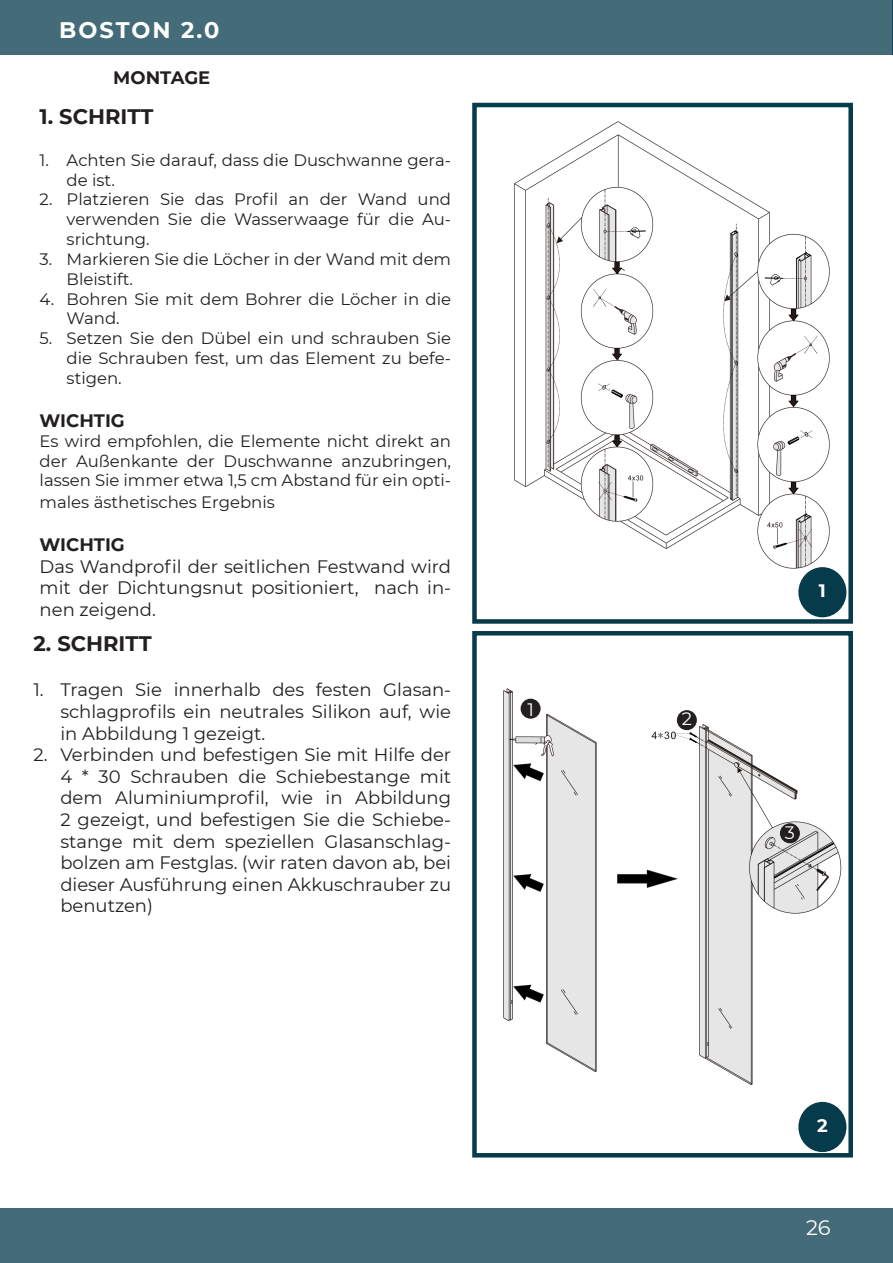
<style>
.page{position:relative;width:893px;height:1263px;background:#fff}
.page>*{position:absolute;margin:0;border:0;box-sizing:border-box;transform-origin:0 0}
.t1{font:700 22.5px "Montserrat";letter-spacing:.09em;color:#fff}
.t2{font:700 21px "Montserrat";color:#231f20}
.t3{font:21px "Montserrat";color:#fff}
.t4{font:18px/21.6px "Montserrat";color:#231f20;text-align:justify}
.t5{font:700 18px "Montserrat";color:#231f20}
.t6{font:18px "Montserrat";color:#fff}
.t7{font:700 18px "Montserrat";color:#fff}
.t8{font:16.5px/19.8px "Montserrat";color:#231f20}
</style>
<div class="page">
<div style="left:0;top:0;width:893px;height:54px;background:#446c78"></div>
<div style="left:1px;top:1209px;width:892px;height:54px;background:#446c78"></div>
<hr style="left:892px;top:0;width:1px;height:54px;background:#063b4b">
<img style="left:514px;top:121px;width:331px;height:462px">
<div style="left:472px;top:103px;width:381px;height:521px;border:4px solid #063b4b"></div>
<img style="left:503px;top:688px;width:344px;height:436px">
<div style="left:472px;top:631px;width:381px;height:526px;border:4px solid #063b4b"></div>
<div style="left:799px;top:568px;width:47px;height:49px;background:#063b4b;border-radius:50%"></div>
<div style="left:798px;top:567px;width:48px;height:50px;border:2px solid #063b4b;border-radius:50%"></div>
<div style="left:799px;top:1103px;width:47px;height:48px;background:#063b4b;border-radius:50%"></div>
<div style="left:798px;top:1102px;width:48px;height:50px;border:2px solid #063b4b;border-radius:50%"></div>
<div style="left:521px;top:699px;width:19px;height:19px;background:#231f20;border-radius:50%"></div>
<div style="left:521px;top:699px;width:20px;height:20px;border:2px solid #231f20;border-radius:50%"></div>
<div style="left:678px;top:711px;width:18px;height:18px;background:#231f20;border-radius:50%"></div>
<div style="left:677px;top:710px;width:20px;height:20px;border:2px solid #231f20;border-radius:50%"></div>
<div style="left:781px;top:824px;width:18px;height:18px;background:#231f20;border-radius:50%"></div>
<div style="left:780px;top:823px;width:20px;height:20px;border:2px solid #231f20;border-radius:50%"></div>
<p class="t1" style="left:59px;top:14px;width:162px">BOSTON 2.0</p>
<p class="t5" style="left:113px;top:65px;width:98px">MONTAGE</p>
<p class="t2" style="left:40px;top:102px;width:115px">1. SCHRITT</p>
<p class="t8" style="left:67px;top:150px;width:386px;text-indent:-27px">1. Achten Sie darauf, dass die Duschwanne gera&shy;de ist.</p>
<p class="t8" style="left:67px;top:189px;width:386px;text-align:justify;text-indent:-27px">2. Platzieren Sie das Profil an der Wand und verwenden Sie die Wasserwaage für die Au&shy;srichtung.</p>
<p class="t8" style="left:67px;top:249px;width:386px;text-indent:-27px">3. Markieren Sie die Löcher in der Wand mit dem<br>Bleistift.</p>
<p class="t8" style="left:67px;top:288px;width:386px;text-indent:-27px">4. Bohren Sie mit dem Bohrer die Löcher in die<br>Wand.</p>
<p class="t8" style="left:67px;top:328px;width:386px;text-align:justify;text-indent:-27px">5. Setzen Sie den Dübel ein und schrauben Sie die Schrauben fest, um das Element zu befe&shy;stigen.</p>
<p class="t5" style="left:40px;top:407px;width:87px">WICHTIG</p>
<p class="t8" style="left:40px;top:430px;width:413px;text-align:justify">Es wird empfohlen, die Elemente nicht direkt an der Außenkante der Duschwanne anzubringen, lassen Sie immer etwa 1,5 cm Abstand für ein opti-</p>
<p class="t8" style="left:40px;top:492px;width:237px">males ästhetisches Ergebnis</p>
<p class="t5" style="left:40px;top:532px;width:87px">WICHTIG</p>
<p class="t4" style="left:40px;top:555px;width:413px">Das Wandprofil der seitlichen Festwand wird mit der Dichtungsnut positioniert, nach in&shy;nen zeigend.</p>
<p class="t2" style="left:33px;top:629px;width:120px">2. SCHRITT</p>
<p class="t4" style="left:60px;top:678px;width:392px;text-indent:-27px">1. Tragen Sie innerhalb des festen Glasan&shy;schlagprofils ein neutrales Silikon auf, wie in Abbildung 1 gezeigt.</p>
<p class="t4" style="left:60px;top:743px;width:392px;text-indent:-27px">2. Verbinden und befestigen Sie mit Hilfe der 4 * 30 Schrauben die Schiebestange mit dem Aluminiumprofil, wie in Abbildung 2 gezeigt, und befestigen Sie die Schiebe&shy;stange mit dem speziellen Glasanschlag&shy;bolzen am Festglas. (wir raten davon ab, bei dieser Ausführung einen Akkuschrauber zu benutzen)</p>
<p class="t6" style="left:527px;top:697px;width:8px">1</p>
<p class="t6" style="left:682px;top:706px;width:12px">2</p>
<p class="t7" style="left:819px;top:577px;width:9px">1</p>
<p class="t6" style="left:785px;top:820px;width:12px">3</p>
<p class="t7" style="left:817px;top:1112px;width:12px">2</p>
<p class="t3" style="left:806px;top:1213px;width:26px">26</p>
</div>
